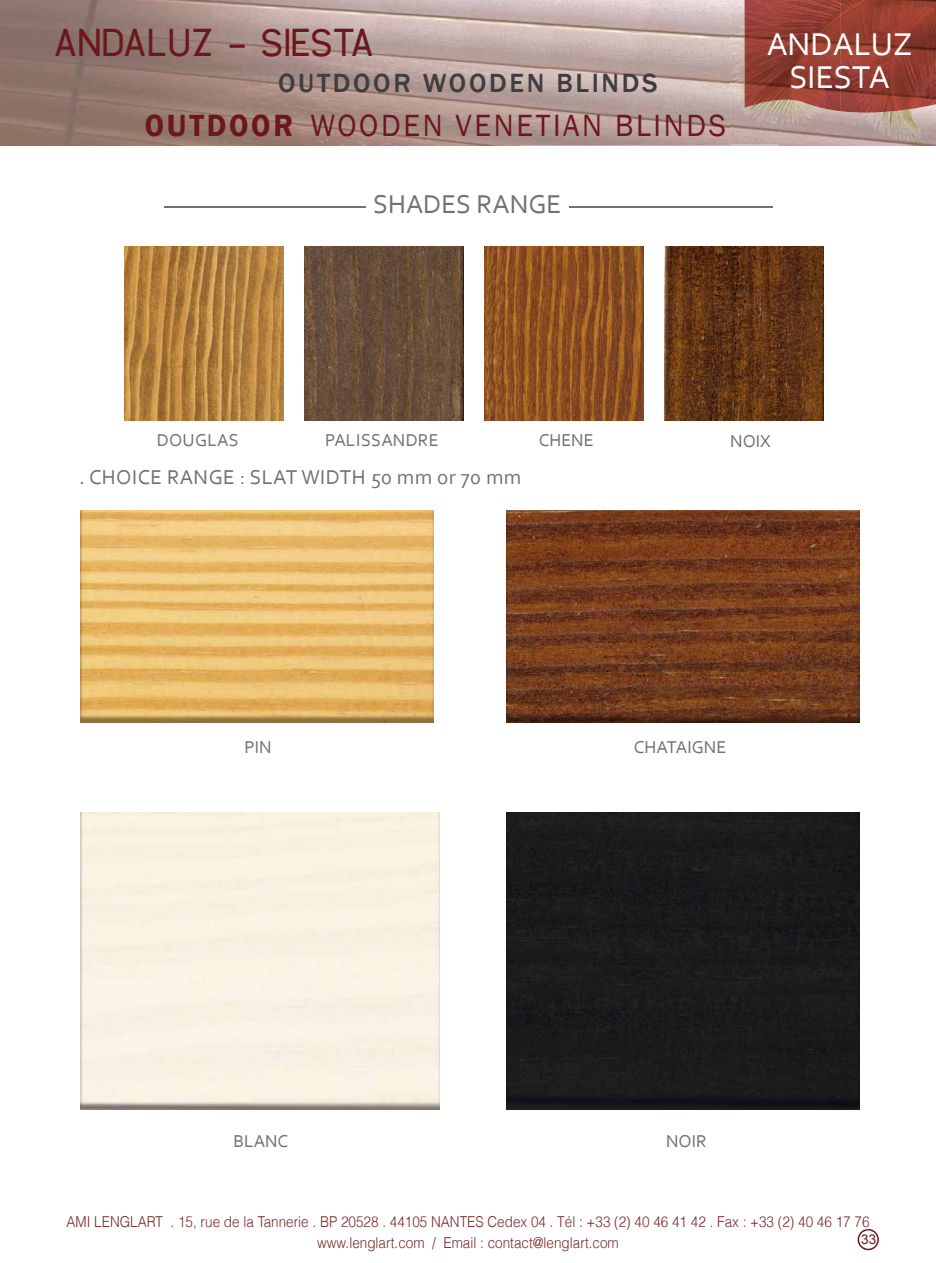
<style>
.page{position:relative;width:936px;height:1263px;background:#fff}
.page>*{position:absolute;margin:0;border:0;box-sizing:border-box;transform-origin:0 0}
.t1{font:40.5px "cibreo";letter-spacing:.04em;color:#6a181d}
.t2{font:33px/33px "Corbel";color:#fff;text-align:center}
.t3{font:31.5px "Franklin Gothic";letter-spacing:.09em;color:#6a181d;scale:.96 1}
.t4{font:500 27px "Franklin Gothic";letter-spacing:.1em;color:#3e3d40}
.t5{font:27px "Corbel";color:#707172}
.t6{font:21px "Corbel";letter-spacing:.02em;color:#707172}
.t7{font:18px "Corbel";color:#707172}
.t8{font:18px "Corbel";letter-spacing:.02em;color:#707172}
.t9{font:300 15px/21.6px "Helvetica";color:#762827;text-align:center;scale:.9 1}
.t10{font:13.5px "Arial";color:#6a181d}
.s1{font-weight:600}
</style>
<div class="page">
<svg style="left:857px;top:1229px;width:21px;height:21px"></svg>
<img style="left:0;top:0;width:780px;height:146px">
<img style="left:81px;top:510px;width:353px;height:213px">
<img style="left:506px;top:510px;width:353px;height:213px">
<div style="left:81px;top:812px;width:358px;height:298px;background:#f9f2e2"></div>
<div style="left:506px;top:812px;width:353px;height:298px;background:#1b1b1b"></div>
<hr style="left:164px;top:206px;width:608px;height:1px;background:#707172">
<div style="left:366px;top:193px;width:202px;height:20px;background:#fff"></div>
<img style="left:124px;top:247px;width:160px;height:173px">
<img style="left:304px;top:247px;width:160px;height:173px">
<img style="left:484px;top:247px;width:160px;height:173px">
<img style="left:664px;top:247px;width:159px;height:173px">
<img style="left:730px;top:0;width:41px;height:145px">
<img style="left:771px;top:111px;width:69px;height:2px">
<img style="left:744px;top:0;width:96px;height:111px">
<img style="left:840px;top:0;width:95px;height:113px">
<h1 class="t1" style="left:55px;top:20px;width:319px">ANDALUZ - SIESTA</h1>
<h3 class="t4" style="left:278px;top:67px;width:381px">OUTDOOR WOODEN BLINDS</h3>
<h3 class="t3" style="left:145px;top:107px;width:606px"><span class="s1">OUTDOOR</span> WOODEN VENETIAN BLINDS</h3>
<h3 class="t5" style="left:373px;top:193px;width:190px">SHADES RANGE</h3>
<h2 class="t2" style="left:766px;top:30px;width:147px">ANDALUZ<br>SIESTA</h2>
<p class="t8" style="left:157px;top:433px;width:84px">DOUGLAS</p>
<p class="t7" style="left:325px;top:433px;width:115px">PALISSANDRE</p>
<p class="t7" style="left:538px;top:433px;width:56px">CHENE</p>
<p class="t7" style="left:730px;top:433px;width:42px">NOIX</p>
<h3 class="t6" style="left:79px;top:468px;width:443px">. CHOICE RANGE : SLAT WIDTH 50 mm or 70 mm</h3>
<p class="t7" style="left:244px;top:740px;width:29px">PIN</p>
<p class="t7" style="left:633px;top:740px;width:94px">CHATAIGNE</p>
<p class="t7" style="left:233px;top:1133px;width:56px">BLANC</p>
<p class="t7" style="left:666px;top:1133px;width:42px">NOIR</p>
<p class="t9" style="left:66px;top:1212px;width:893px">AMI LENGLART . 15, rue de la Tannerie . BP 20528 . 44105 NANTES Cedex 04 . Tél : +33 (2) 40 46 41 42 . Fax : +33 (2) 40 46 17 76 www.lenglart.com / Email : contact@lenglart.com</p>
<p class="t10" style="left:861px;top:1232px;width:17px">33</p>
</div>
